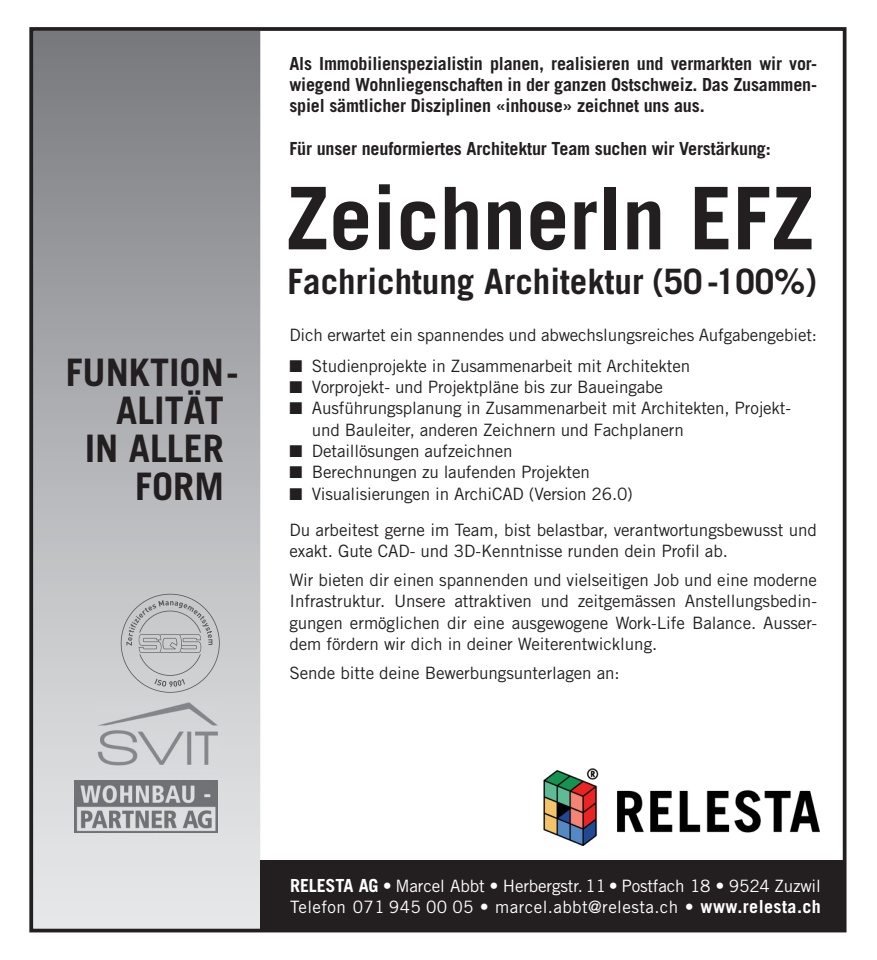
<style>
.page{position:relative;width:877px;height:960px;background:#fff}
.page>*{position:absolute;margin:0;border:0;box-sizing:border-box;transform-origin:0 0}
.t1{font:700 86.5px "Trade Gothic";color:#231f20}
.t2{font:700 38px "Trade Gothic";color:#231f20}
.t3{font:700 35px "Trade Gothic";color:#231f20}
.t4{font:700 18px/21.2px "Trade Gothic";letter-spacing:-.01em;color:#231f20;text-align:justify}
.t5{font:17px/21.2px "Trade Gothic";letter-spacing:-.01em;color:#231f20}
.t6{font:17px/21.2px "Trade Gothic";letter-spacing:-.01em;color:#fff}
.s1{font-weight:700;font-size:18px}
.s2{font-family:"Frutiger";font-size:18px}
</style>
<div class="page">
<svg style="left:34px;top:32px;width:226px;height:895px;background:#afb0b3"></svg>
<div style="left:260px;top:860px;width:585px;height:71px;background:#231f20"></div>
<img style="left:544px;top:769px;width:275px;height:76px">
<img style="left:75px;top:781px;width:142px;height:52px">
<svg style="left:121px;top:594px;width:99px;height:99px;background:#c0c1c3"></svg>
<img style="left:98px;top:702px;width:120px;height:68px">
<div style="left:29px;top:27px;width:817px;height:905px;border:4px solid #231f20"></div>
<h2 class="t2" style="left:66px;top:349px;width:174px">FUNKTION-</h2>
<h2 class="t2" style="left:116px;top:387px;width:109px">ALITÄT</h2>
<h2 class="t2" style="left:85px;top:425px;width:141px">IN ALLER</h2>
<h2 class="t2" style="left:135px;top:463px;width:90px">FORM</h2>
<p class="t4" style="left:289px;top:53px;width:529px">Als Immobilienspezialistin planen, realisieren und vermarkten wir vor&shy;wiegend Wohnliegenschaften in der ganzen Ostschweiz. Das Zusammen&shy;spiel sämtlicher Disziplinen «inhouse» zeichnet uns aus.</p>
<p class="t4" style="left:289px;top:138px;width:483px">Für unser neuformiertes Architektur Team suchen wir Verstärkung:</p>
<h1 class="t1" style="left:286px;top:165px;width:530px">ZeichnerIn EFZ</h1>
<h3 class="t3" style="left:288px;top:260px;width:531px">Fachrichtung Architektur (50-100%)</h3>
<p class="t5" style="left:289px;top:324px;width:529px">Dich erwartet ein spannendes und abwechslungsreiches Aufgabengebiet:</p>
<p class="t5" style="left:289px;top:355px;width:402px">■ Studienprojekte in Zusammenarbeit mit Architekten</p>
<p class="t5" style="left:289px;top:376px;width:375px">■ Vorprojekt- und Projektpläne bis zur Baueingabe</p>
<p class="t5" style="left:312px;top:398px;width:481px;text-indent:-23px">■ Ausführungsplanung in Zusammenarbeit mit Architekten, Projekt&shy;und Bauleiter, anderen Zeichnern und Fachplanern</p>
<p class="t5" style="left:289px;top:440px;width:225px">■ Detaillösungen aufzeichnen</p>
<p class="t5" style="left:289px;top:461px;width:302px">■ Berechnungen zu laufenden Projekten</p>
<p class="t5" style="left:289px;top:475px;width:529px;line-height:36.2px">■ Visualisierungen in ArchiCAD (Version 26.0)<br>Du arbeitest gerne im Team, bist belastbar, verantwortungsbewusst und</p>
<p class="t5" style="left:289px;top:537px;width:529px;line-height:28.8px">exakt. Gute CAD- und 3D-Kenntnisse runden dein Profil ab.<br>Wir bieten dir einen spannenden und vielseitigen Job und eine moderne</p>
<p class="t5" style="left:289px;top:591px;width:529px;text-align:justify">Infrastruktur. Unsere attraktiven und zeitgemässen Anstellungsbedin&shy;gungen ermöglichen dir eine ausgewogene Work-Life Balance. Ausser&shy;dem fördern wir dich in deiner Weiterentwicklung.</p>
<p class="t5" style="left:289px;top:662px;width:332px">Sende bitte deine Bewerbungsunterlagen an:</p>
<p class="t6" style="left:290px;top:875px;width:532px"><span class="s1">RELESTA AG</span> <span class="s2">•</span> Marcel Abbt <span class="s2">•</span> Herbergstr. 11 <span class="s2">•</span> Postfach 18 <span class="s2">•</span> 9524 Zuzwil<br>Telefon 071 945 00 05 <span class="s2">•</span> marcel.abbt@relesta.ch <span class="s2">•</span> <span class="s1">www.relesta.ch</span></p>
</div>
